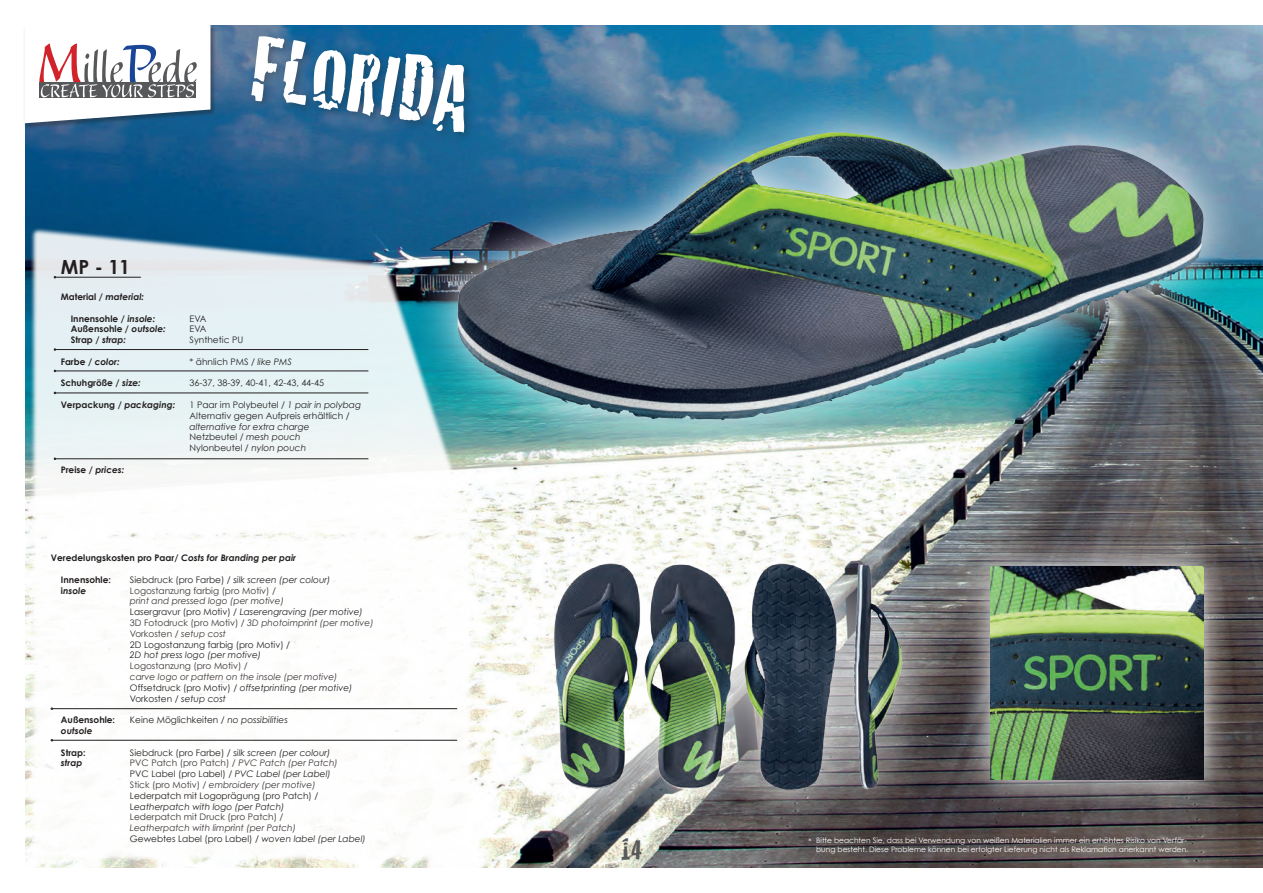
<style>
.page{position:relative;width:1263px;height:893px;background:#fff}
.page>*{position:absolute;margin:0;border:0;box-sizing:border-box;transform-origin:0 0}
.t1{font:90px "Cracked";color:#fff}
.t2{font:30px "Cracked";color:#57585a}
.t3{font:700 19.5px "Century Gothic";color:#231f20}
.t4{font:9px/10.8px "Century Gothic";color:#231f20}
.t5{font:italic 9px/10.8px "Century Gothic";color:#3b3635}
.t6{font:700 9px/10.8px "Century Gothic";color:#231f20}
.t7{font:9px/10.8px "Century Gothic";color:#3b3635}
.t8{font:italic 9px/10.8px "Century Gothic";color:#231f20}
.t9{font:italic 700 9px "Century Gothic";color:#231f20}
.t10{font:7.5px/9px "Century Gothic";color:#fff}
.s1{font-style:italic}
.s2{font-style:normal}
.s3{color:#231f20}
.s4{font-style:italic;color:#231f20}
.s5{font-style:normal;color:#231f20}
.s6{color:#3b3635}
.s7{font-style:italic;color:#3b3635}
</style>
<div class="page">
<img style="left:26px;top:26px;width:1237px;height:841px">
<div style="left:24px;top:25px;width:192px;height:105px;background:#231f20;opacity:.4"></div>
<svg style="left:24px;top:25px;width:186px;height:98px"></svg>
<svg style="left:31px;top:227px;width:442px;height:307px"></svg>
<svg style="left:38px;top:235px;width:428px;height:294px;fill:#e5f3f5"></svg>
<hr style="left:56px;top:349px;width:312px;height:1px;background:#231f20">
<hr style="left:56px;top:371px;width:312px;height:1px;background:#231f20">
<hr style="left:56px;top:393px;width:312px;height:1px;background:#231f20">
<hr style="left:56px;top:458px;width:312px;height:1px;background:#231f20">
<svg style="left:31px;top:534px;width:443px;height:329px"></svg>
<div style="left:38px;top:542px;width:428px;height:313px;background:#fff"></div>
<hr style="left:53px;top:708px;width:404px;height:1px;background:#231f20">
<hr style="left:53px;top:740px;width:404px;height:1px;background:#231f20">
<hr style="left:56px;top:277px;width:85px;height:1px;background:#231f20">
<img style="left:411px;top:86px;width:838px;height:380px">
<img style="left:459px;top:132px;width:375px;height:164px">
<svg style="left:507px;top:518px;width:440px;height:316px"></svg>
<img style="left:545px;top:557px;width:364px;height:237px">
<div style="left:246px;top:31px;width:229px;height:112px;background:#231f20;opacity:.35"></div>
<svg style="left:959px;top:535px;width:276px;height:276px"></svg>
<img style="left:991px;top:567px;width:212px;height:212px">
<h1 class="t1" style="left:262px;top:-4px;width:222px;rotate:8deg">FLORIDA</h1>
<h3 class="t3" style="left:61px;top:255px;width:71px">MP - 11</h3>
<p class="t6" style="left:61px;top:291px;width:85px">Material / <span class="s1">material:</span></p>
<p class="t6" style="left:71px;top:313px;width:96px">Innensohle / <span class="s1">insole:<br></span>Außensohle / <span class="s1">outsole:<br></span>Strap / <span class="s1">strap:</span></p>
<p class="t6" style="left:61px;top:356px;width:60px">Farbe / <span class="s1">color:</span></p>
<p class="t6" style="left:61px;top:378px;width:82px">Schuhgröße / <span class="s1">size:</span></p>
<p class="t6" style="left:61px;top:399px;width:116px">Verpackung / <span class="s1">packaging:</span></p>
<p class="t6" style="left:61px;top:464px;width:65px">Preise / <span class="s1">prices:</span></p>
<p class="t4" style="left:190px;top:313px;width:55px">EVA<br>EVA<br>Synthetic PU</p>
<p class="t4" style="left:190px;top:356px;width:104px">* ähnlich PMS / <span class="s1">like PMS</span></p>
<p class="t4" style="left:190px;top:378px;width:136px">36-37, 38-39, 40-41, 42-43, 44-45</p>
<p class="t4" style="left:190px;top:399px;width:173px">1 Paar im Polybeutel / <span class="s1">1 pair in polybag<br></span>Alternativ gegen Aufpreis erhältlich /</p>
<p class="t8" style="left:190px;top:421px;width:121px">alternative for extra charge<br><span class="s2">Netzbeutel /</span> mesh pouch<br><span class="s2">Nylonbeutel /</span> nylon pouch</p>
<p class="t6" style="left:51px;top:552px;width:247px">Veredelungskosten pro Paar/ <span class="s1">Costs for Branding per pair</span></p>
<p class="t6" style="left:61px;top:574px;width:52px">Innensohle: i<span class="s1">nsole</span></p>
<p class="t7" style="left:130px;top:574px;width:202px"><span class="s3">Siebdruck (pro Farbe) /</span> <span class="s4">silk screen (per colour)<br></span>Logostanzung farbig (pro Motiv) /</p>
<p class="t5" style="left:130px;top:595px;width:245px">print and pressed logo (per motive)<br><span class="s5">Lasergravur (pro Motiv) /</span> <span class="s3">Laserengraving (per motive)<br></span><span class="s2">3D Fotodruck (pro Motiv) /</span> 3D photoimprint (per motive)<br><span class="s2">Vorkosten /</span> setup cost<br><span class="s5">2D Logostanzung farbig (pro Motiv) /</span></p>
<p class="t8" style="left:130px;top:649px;width:133px">2D hot press logo (per motive)</p>
<p class="t7" style="left:130px;top:660px;width:119px">Logostanzung (pro Motiv) /</p>
<p class="t5" style="left:130px;top:671px;width:224px">carve logo or pattern on the insole (per motive)<br><span class="s5">Offsetdruck (pro Motiv) /</span> <span class="s3">offsetprinting (per motive)<br></span><span class="s5">Vorkosten /</span> <span class="s3">setup cost</span></p>
<p class="t4" style="left:130px;top:714px;width:159px">Keine Möglichkeiten / <span class="s1">no possibilities</span></p>
<p class="t4" style="left:130px;top:747px;width:209px">Siebdruck (pro Farbe) / <span class="s1">silk screen (per colour)<br></span><span class="s6">PVC Patch (pro Patch) /</span> <span class="s7">PVC Patch (per Patch)<br></span>PVC Label (pro Label) / <span class="s1">PVC Label (per Label)<br></span><span class="s6">Stick (pro Motiv) /</span> <span class="s7">embroidery (per motive)<br></span>Lederpatch mit Logoprägung (pro Patch) / L<span class="s1">eatherpatch with logo (per Patch)<br></span><span class="s6">Lederpatch mit Druck (pro Patch) /</span></p>
<p class="t5" style="left:130px;top:822px;width:237px">Leatherpatch with limprint (per Patch)<br><span class="s5">Gewebtes Label (pro Label) /</span> <span class="s3">woven label (per Label)</span></p>
<p class="t6" style="left:61px;top:714px;width:56px">Außensohle:</p>
<p class="t9" style="left:61px;top:725px;width:33px">outsole</p>
<p class="t6" style="left:61px;top:747px;width:26px">Strap:</p>
<p class="t9" style="left:61px;top:757px;width:23px">strap</p>
<h2 class="t2" style="left:621px;top:825px;width:22px">14</h2>
<p class="t10" style="left:816px;top:836px;width:374px">Bitte beachten Sie, dass bei Verwendung von weißen Materialien immer ein erhöhtes Risiko von Verfär&shy;bung besteht. Diese Probleme können bei erfolgter Lieferung nicht als Reklamation anerkannt werden.</p>
<p class="t10" style="left:809px;top:837px;width:5px">*</p>
</div>
